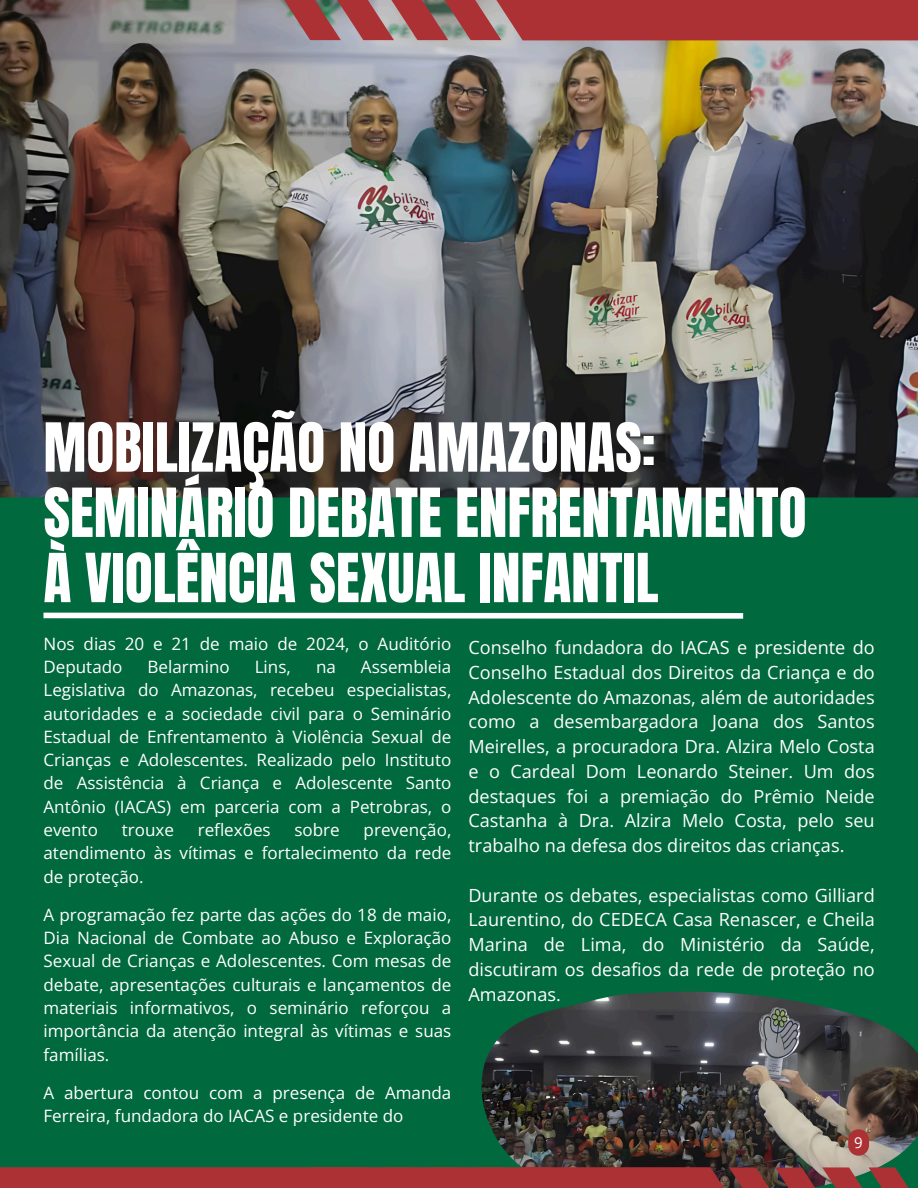
<style>
.page{position:relative;width:918px;height:1188px;background:#00693e}
.page>*{position:absolute;margin:0;border:0;box-sizing:border-box;transform-origin:0 0}
.t1{font:57.45px/65.2px "Anton";color:#fff}
.t2{font:18.15px/24.8px "Open Sans";color:#fff;text-align:justify}
.t3{font:17.1px/23.2px "Open Sans";color:#fff;text-align:justify}
.t4{font:15px "Open Sans";color:#fff}
</style>
<div class="page">
<img style="left:482px;top:992px;width:436px;height:175px">
<img style="left:0;top:0;width:918px;height:498px">
<div style="left:43px;top:613px;width:700px;height:6px;background:#fff"></div>
<svg style="left:0;top:1167px;width:909px;height:21px"></svg>
<svg style="left:258px;top:0;width:660px;height:40px"></svg>
<div style="left:848px;top:1129px;width:21px;height:27px;background:#ac3134;border-radius:10px"></div>
<h2 class="t1" style="left:44px;top:416px;width:765px">MOBILIZAÇÃO NO AMAZONAS:<br>SEMINÁRIO DEBATE ENFRENTAMENTO<br>À VIOLÊNCIA SEXUAL INFANTIL</h2>
<h1 class="t3" style="left:44px;top:632px;width:409px">Nos dias 20 e 21 de maio de 2024, o Auditório<br>Deputado</h1>
<h1 class="t3" style="left:44px;top:655px;width:409px;text-indent:317px">Assembleia Legislativa do Amazonas, recebeu especialistas, autoridades e a sociedade civil para o Seminário Estadual de Enfrentamento à Violência Sexual de Crianças e Adolescentes. Realizado pelo Instituto de Assistência à Criança e Adolescente Santo Antônio (IACAS) em parceria com a Petrobras, o evento</h1>
<h1 class="t3" style="left:148px;top:655px;width:84px">Belarmino</h1>
<h1 class="t3" style="left:255px;top:655px;width:38px">Lins,</h1>
<h1 class="t3" style="left:316px;top:655px;width:21px">na</h1>
<h1 class="t3" style="left:122px;top:818px;width:54px">trouxe</h1>
<h1 class="t3" style="left:198px;top:818px;width:74px">reflexões</h1>
<h1 class="t3" style="left:295px;top:818px;width:47px">sobre</h1>
<h1 class="t3" style="left:44px;top:818px;width:409px;text-indent:320px">prevenção, atendimento às vítimas e fortalecimento da rede de proteção.</h1>
<p class="t3" style="left:44px;top:903px;width:409px">A programação fez parte das ações do 18 de maio, Dia Nacional de Combate ao Abuso e Exploração Sexual de Crianças e Adolescentes. Com mesas de debate, apresentações culturais e lançamentos de materiais informativos, o seminário reforçou a importância da atenção integral às vítimas e suas famílias.</p>
<h2 class="t3" style="left:44px;top:1080px;width:409px">A abertura contou com a presença de Amanda<br>Ferreira, fundadora do IACAS e presidente do</h2>
<h2 class="t2" style="left:468px;top:635px;width:408px">Conselho fundadora do IACAS e presidente do Conselho Estadual dos Direitos da Criança e do Adolescente do Amazonas, além de autoridades como a desembargadora Joana dos Santos Meirelles, a procuradora Dra. Alzira Melo Costa e o Cardeal Dom Leonardo Steiner. Um dos destaques foi a premiação do Prêmio Neide Castanha à Dra. Alzira Melo Costa, pelo seu trabalho na defesa dos direitos das crianças.</h2>
<h2 class="t2" style="left:468px;top:882px;width:408px">Durante os debates, especialistas como Gilliard Laurentino, do CEDECA Casa Renascer, e Cheila Marina de Lima, do Ministério da Saúde, discutiram os desafios da rede de proteção no Amazonas.</h2>
<p class="t4" style="left:854px;top:1132px;width:10px">9</p>
</div>
